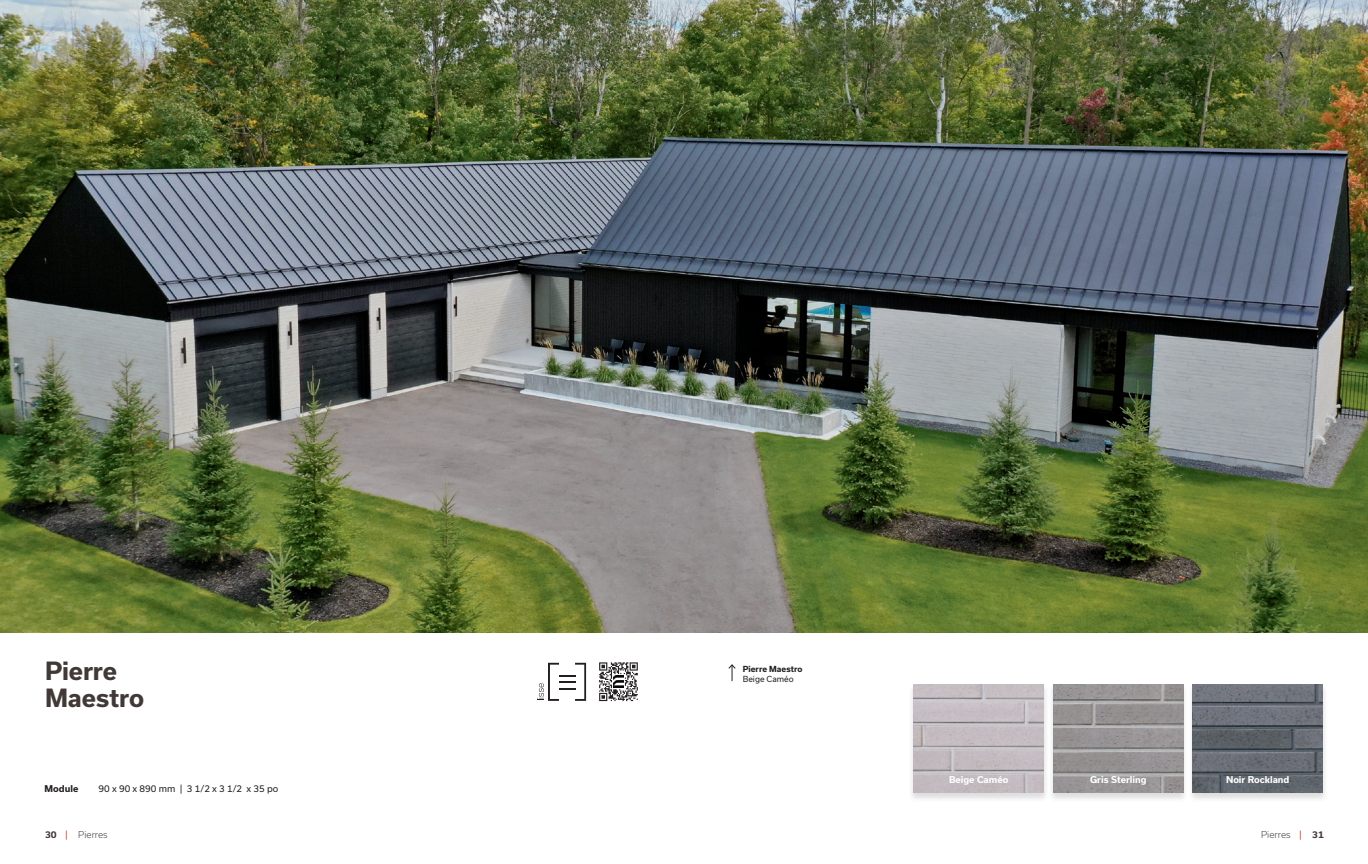
<style>
.page{position:relative;width:1368px;height:864px;background:#fff}
.page>*{position:absolute;margin:0;border:0;box-sizing:border-box;transform-origin:0 0}
.t1{font:700 24px/27px "Usual";letter-spacing:-.005em;color:#413936}
.t2{font:700 9px "Usual";color:#fff}
.t3{font:9px "Usual";color:#231f20}
.t4{font:300 9px "Usual";color:#413936}
.t5{font:700 9px "Usual";color:#231f20}
.t6{font:700 8px "Usual";color:#231f20}
.t7{font:8px "Usual";color:#231f20}
.s1{font-weight:700}
.s2{font-weight:400;color:#c43f37}
</style>
<div class="page">
<img style="left:0;top:0;width:1368px;height:633px">
<div style="left:908px;top:683px;width:141px;height:120px;background:#231f20;opacity:.15"></div>
<img style="left:914px;top:684px;width:130px;height:109px">
<div style="left:1188px;top:683px;width:140px;height:120px;background:#231f20;opacity:.15"></div>
<img style="left:1193px;top:684px;width:130px;height:109px">
<div style="left:1048px;top:683px;width:141px;height:120px;background:#231f20;opacity:.15"></div>
<img style="left:1054px;top:684px;width:130px;height:109px">
<svg style="left:728px;top:664px;width:8px;height:17px"></svg>
<svg style="left:599px;top:662px;width:39px;height:39px"></svg>
<svg style="left:537px;top:663px;width:49px;height:38px"></svg>
<h1 class="t1" style="left:45px;top:657px;width:101px">Pierre<br>Maestro</h1>
<p class="t6" style="left:743px;top:664px;width:61px">Pierre Maestro</p>
<p class="t7" style="left:743px;top:674px;width:52px">Beige Caméo</p>
<p class="t5" style="left:45px;top:784px;width:35px">Module</p>
<p class="t3" style="left:99px;top:784px;width:181px">90 x 90 x 890 mm | 3 1/2 x 3 1/2 x 35 po</p>
<p class="t2" style="left:949px;top:774px;width:61px">Beige Caméo</p>
<p class="t2" style="left:1090px;top:774px;width:58px">Gris Sterling</p>
<p class="t2" style="left:1226px;top:774px;width:65px">Noir Rockland</p>
<p class="t4" style="left:45px;top:829px;width:64px"><span class="s1">30</span> <span class="s2">|</span> Pierres</p>
<p class="t4" style="left:1261px;top:829px;width:64px">Pierres <span class="s2">|</span> <span class="s1">31</span></p>
</div>
